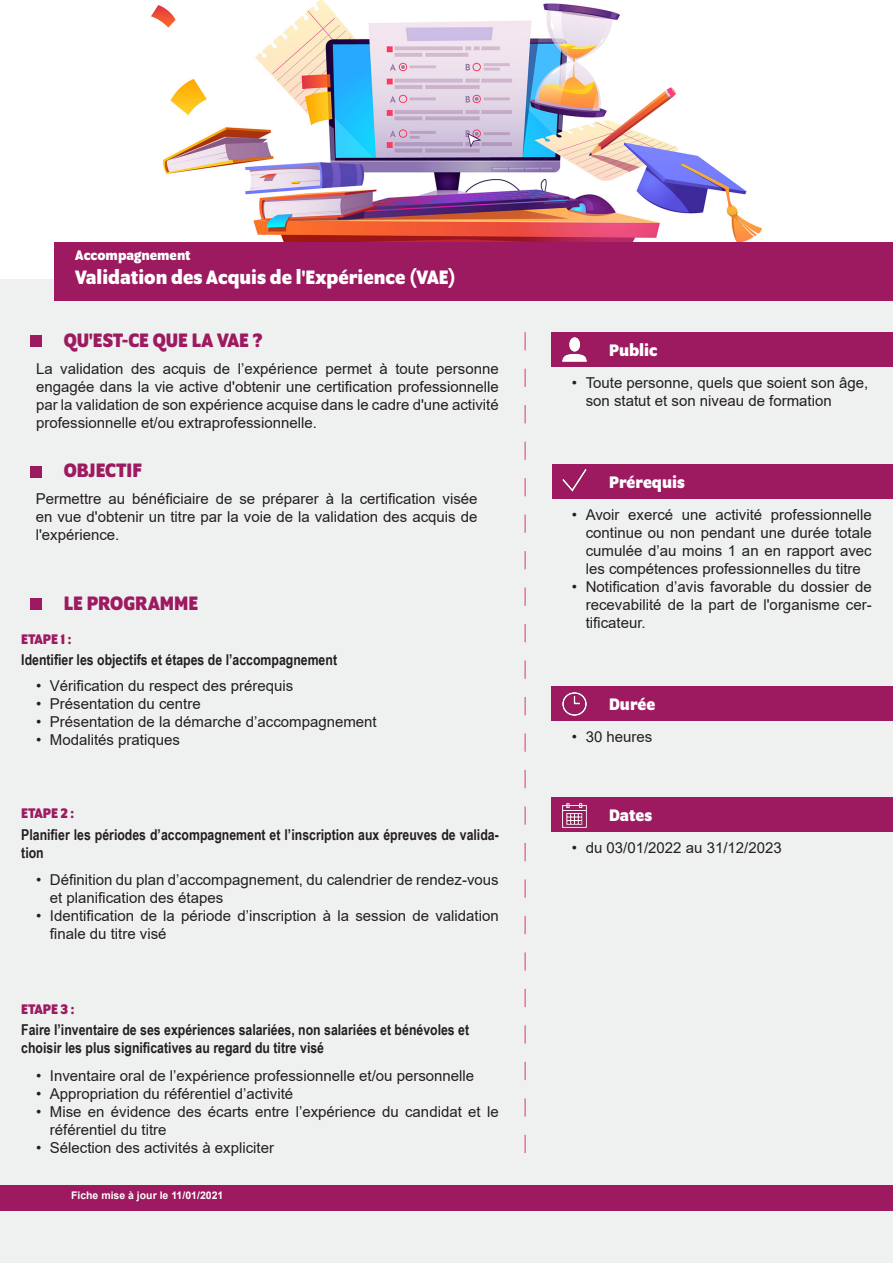
<style>
.page{position:relative;width:893px;height:1263px;background:#eff0f0}
.page>*{position:absolute;margin:0;border:0;box-sizing:border-box;transform-origin:0 0}
.t1{font:700 21px "Program OT";color:#fff}
.t2{font:700 21px "Program OT";color:#9d1a60}
.t3{font:700 18px "Program OT";color:#fff}
.t4{font:15px/18px "Arial";color:#231f20;text-align:justify}
.t5{font:700 15px/18px "Arial Narrow";color:#231f20}
.t6{font:700 15px "Program OT";color:#9d1a60}
.t7{font:700 15px "Program OT";color:#fff}
.t8{font:700 10.5px "Arial";color:#fff}
</style>
<div class="page">
<div style="left:0;top:1185px;width:893px;height:25px;background:#9d1a60"></div>
<img style="left:0;top:0;width:893px;height:278px">
<div style="left:54px;top:242px;width:839px;height:58px;background:#9d1a60"></div>
<div style="left:551px;top:332px;width:342px;height:34px;background:#9d1a60"></div>
<div style="left:552px;top:464px;width:341px;height:34px;background:#9d1a60"></div>
<div style="left:551px;top:686px;width:342px;height:35px;background:#9d1a60"></div>
<div style="left:552px;top:797px;width:341px;height:35px;background:#9d1a60"></div>
<svg style="left:525px;top:332px;width:1px;height:821px"></svg>
<div style="left:30px;top:598px;width:12px;height:12px;background:#9d1a60"></div>
<div style="left:30px;top:335px;width:12px;height:12px;background:#9d1a60"></div>
<div style="left:30px;top:466px;width:12px;height:12px;background:#9d1a60"></div>
<img style="left:562px;top:337px;width:25px;height:25px">
<img style="left:562px;top:468px;width:25px;height:24px">
<img style="left:562px;top:692px;width:25px;height:24px">
<img style="left:562px;top:803px;width:25px;height:25px">
<p class="t7" style="left:75px;top:247px;width:117px">Accompagnement</p>
<p class="t1" style="left:75px;top:266px;width:382px">Validation des Acquis de l'Expérience (VAE)</p>
<p class="t2" style="left:64px;top:328px;width:200px">QU'EST-CE QUE LA VAE ?</p>
<p class="t4" style="left:36px;top:360px;width:464px">La validation des acquis de l’expérience permet à toute personne engagée dans la vie active d'obtenir une certification professionnelle par la validation de son expérience acquise dans le cadre d'une activité professionnelle et/ou extraprofessionnelle.</p>
<p class="t2" style="left:64px;top:458px;width:80px">OBJECTIF</p>
<p class="t4" style="left:36px;top:490px;width:443px">Permettre au bénéficiaire de se préparer à la certification visée en vue d'obtenir un titre par la voie de la validation des acquis de l'expérience.</p>
<p class="t2" style="left:64px;top:591px;width:136px">LE PROGRAMME</p>
<p class="t6" style="left:21px;top:630px;width:52px">ETAPE 1 :</p>
<p class="t4" style="left:50px;top:677px;width:245px">Vérification du respect des prérequis</p>
<p class="t4" style="left:50px;top:695px;width:152px">Présentation du centre</p>
<p class="t4" style="left:50px;top:713px;width:328px">Présentation de la démarche d’accompagnement</p>
<p class="t4" style="left:50px;top:731px;width:132px">Modalités pratiques</p>
<p class="t5" style="left:21px;top:650px;width:317px">Identifier les objectifs et étapes de l’accompagnement</p>
<p class="t4" style="left:36px;top:677px;width:7px">•</p>
<p class="t4" style="left:36px;top:695px;width:7px">•</p>
<p class="t4" style="left:36px;top:713px;width:7px">•</p>
<p class="t4" style="left:36px;top:731px;width:7px">•</p>
<p class="t6" style="left:21px;top:805px;width:54px">ETAPE 2 :</p>
<p class="t5" style="left:21px;top:824px;width:479px">Planifier les périodes d’accompagnement et l’inscription aux épreuves de valida&shy;tion</p>
<p class="t4" style="left:36px;top:870px;width:7px">•</p>
<p class="t4" style="left:36px;top:906px;width:7px">•</p>
<p class="t4" style="left:50px;top:870px;width:450px">Définition du plan d’accompagnement, du calendrier de rendez-vous et planification des étapes</p>
<p class="t4" style="left:50px;top:906px;width:450px">Identification de la période d’inscription à la session de validation finale du titre visé</p>
<p class="t6" style="left:21px;top:1000px;width:55px">ETAPE 3 :</p>
<p class="t5" style="left:21px;top:1020px;width:449px">Faire l’inventaire de ses expériences salariées, non salariées et bénévoles et choisir les plus significatives au regard du titre visé</p>
<p class="t4" style="left:36px;top:1066px;width:7px">•</p>
<p class="t4" style="left:36px;top:1084px;width:7px">•</p>
<p class="t4" style="left:36px;top:1102px;width:7px">•</p>
<p class="t4" style="left:36px;top:1138px;width:7px">•</p>
<p class="t4" style="left:50px;top:1066px;width:426px">Inventaire oral de l’expérience professionnelle et/ou personnelle</p>
<p class="t4" style="left:50px;top:1084px;width:245px">Appropriation du référentiel d’activité</p>
<p class="t4" style="left:50px;top:1102px;width:450px">Mise en évidence des écarts entre l’expérience du candidat et le référentiel du titre</p>
<p class="t4" style="left:50px;top:1138px;width:226px">Sélection des activités à expliciter</p>
<p class="t8" style="left:71px;top:1188px;width:154px">Fiche mise à jour le 11/01/2021</p>
<p class="t4" style="left:572px;top:373px;width:7px">•</p>
<p class="t3" style="left:609px;top:340px;width:50px">Public</p>
<p class="t4" style="left:586px;top:373px;width:284px">Toute personne, quels que soient son âge, son statut et son niveau de formation</p>
<p class="t4" style="left:572px;top:506px;width:7px">•</p>
<p class="t4" style="left:572px;top:578px;width:7px">•</p>
<p class="t3" style="left:609px;top:472px;width:77px">Prérequis</p>
<p class="t4" style="left:586px;top:506px;width:287px">Avoir exercé une activité professionnelle continue ou non pendant une durée totale cumulée d’au moins 1 an en rapport avec les compétences professionnelles du titre</p>
<p class="t4" style="left:586px;top:578px;width:287px">Notification d’avis favorable du dossier de recevabilité de la part de l'organisme cer&shy;tificateur.</p>
<p class="t4" style="left:572px;top:728px;width:7px">•</p>
<p class="t3" style="left:609px;top:694px;width:48px">Durée</p>
<p class="t4" style="left:586px;top:728px;width:68px">30 heures</p>
<p class="t4" style="left:572px;top:839px;width:7px">•</p>
<p class="t3" style="left:609px;top:805px;width:45px">Dates</p>
<p class="t4" style="left:586px;top:839px;width:197px">du 03/01/2022 au 31/12/2023</p>
</div>
